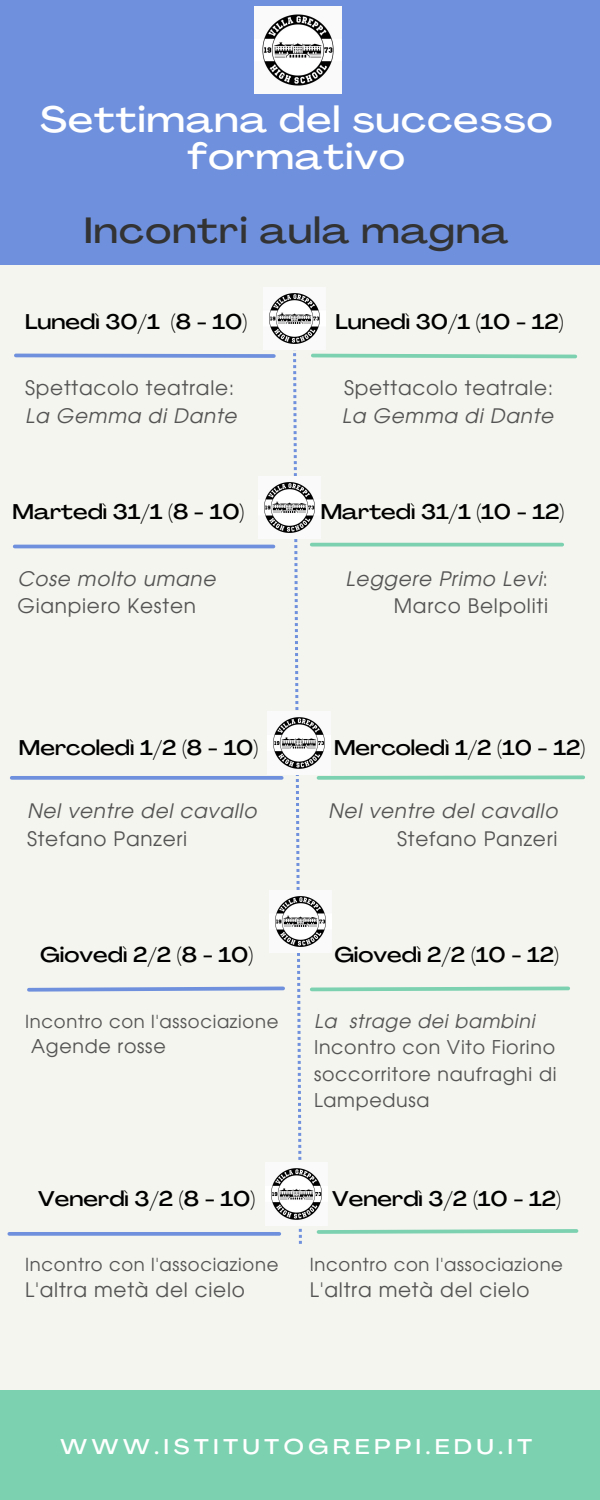
<style>
.page{position:relative;width:600px;height:1500px;background:#f5f5ef}
.page>*{position:absolute;margin:0;border:0;box-sizing:border-box;transform-origin:0 0}
.t1{font:500 expanded 36px/36.8px "Agrandir";letter-spacing:.035em;color:#fff;text-align:center}
.t2{font:500 expanded 36px "Agrandir";letter-spacing:.035em;color:#333}
.t3{font:500 expanded 21.1px "Agrandir";letter-spacing:.225em;color:#fff}
.t4{font:500 expanded 21px "Agrandir";color:#000}
.t5{font:20px "Evolventa";letter-spacing:.04em;color:#545454}
.t6{font:italic 20px/27.8px "Evolventa";letter-spacing:.04em;color:#545454;text-align:right}
.t7{font:19px/26.2px "Evolventa";letter-spacing:.04em;color:#545454;text-align:justify}
.t8{font:italic 19px "Evolventa";letter-spacing:.04em;color:#545454}
.t9{font:18px "Evolventa";letter-spacing:.04em;color:#545454}
.s1{font-style:normal}
</style>
<div class="page">
<div style="left:0;top:0;width:600px;height:264px;background:#6f91dd"></div>
<hr style="left:15px;top:545px;width:258px;height:3px;background:#6f91dd">
<svg style="left:293px;top:350px;width:9px;height:894px"></svg>
<svg style="left:14px;top:353px;width:262px;height:5px"></svg>
<div style="left:0;top:1390px;width:600px;height:110px;background:#7cd1b0"></div>
<img style="left:255px;top:6px;width:87px;height:87px">
<svg style="left:311px;top:353px;width:267px;height:6px"></svg>
<img style="left:263px;top:287px;width:62px;height:63px">
<img style="left:258px;top:476px;width:63px;height:62px">
<hr style="left:312px;top:543px;width:250px;height:3px;background:#7cd1b0">
<svg style="left:12px;top:776px;width:270px;height:4px"></svg>
<img style="left:268px;top:712px;width:62px;height:62px">
<svg style="left:315px;top:774px;width:270px;height:6px"></svg>
<svg style="left:27px;top:986px;width:258px;height:6px"></svg>
<img style="left:270px;top:891px;width:62px;height:62px">
<svg style="left:310px;top:986px;width:260px;height:6px"></svg>
<svg style="left:9px;top:1232px;width:270px;height:4px"></svg>
<img style="left:265px;top:1163px;width:62px;height:62px">
<svg style="left:316px;top:1229px;width:263px;height:5px"></svg>
<h1 class="t1" style="left:40px;top:105px;width:514px">Settimana del successo formativo</h1>
<h1 class="t2" style="left:84px;top:216px;width:426px">Incontri aula magna</h1>
<p class="t4" style="left:25px;top:313px;width:223px">Lunedì 30/1 (8 - 10)</p>
<p class="t4" style="left:336px;top:313px;width:230px">Lunedì 30/1 (10 - 12)</p>
<p class="t5" style="left:25px;top:379px;width:211px">Spettacolo teatrale:</p>
<p class="t6" style="left:25px;top:403px;width:213px">La Gemma di Dante</p>
<p class="t5" style="left:344px;top:379px;width:211px">Spettacolo teatrale:</p>
<p class="t6" style="left:342px;top:403px;width:213px">La Gemma di Dante</p>
<p class="t4" style="left:13px;top:503px;width:233px">Martedì 31/1 (8 - 10)</p>
<p class="t4" style="left:321px;top:503px;width:245px">Martedì 31/1 (10 - 12)</p>
<p class="t6" style="left:18px;top:566px;width:199px">Cose molto umane</p>
<p class="t5" style="left:18px;top:597px;width:180px">Gianpiero Kesten</p>
<p class="t6" style="left:346px;top:566px;width:204px">Leggere Primo Levi<span class="s1">:<br>Marco Belpoliti</span></p>
<p class="t4" style="left:19px;top:739px;width:241px">Mercoledì 1/2 (8 - 10)</p>
<p class="t4" style="left:334px;top:739px;width:253px">Mercoledì 1/2 (10 - 12)</p>
<p class="t6" style="left:27px;top:798px;width:231px">Nel ventre del cavallo</p>
<p class="t5" style="left:27px;top:830px;width:162px">Stefano Panzeri</p>
<p class="t6" style="left:328px;top:798px;width:231px">Nel ventre del cavallo</p>
<p class="t5" style="left:397px;top:830px;width:162px">Stefano Panzeri</p>
<p class="t4" style="left:40px;top:946px;width:214px">Giovedì 2/2 (8 - 10)</p>
<p class="t4" style="left:334px;top:946px;width:226px">Giovedì 2/2 (10 - 12)</p>
<p class="t9" style="left:25px;top:1013px;width:255px">Incontro con l'associazione</p>
<p class="t7" style="left:31px;top:1034px;width:136px">Agende rosse</p>
<p class="t8" style="left:314px;top:1013px;width:222px">La strage dei bambini</p>
<p class="t7" style="left:314px;top:1036px;width:244px">Incontro con Vito Fiorino soccorritore naufraghi di Lampedusa</p>
<p class="t4" style="left:38px;top:1190px;width:218px">Venerdì 3/2 (8 - 10)</p>
<p class="t4" style="left:332px;top:1190px;width:230px">Venerdì 3/2 (10 - 12)</p>
<p class="t9" style="left:25px;top:1257px;width:255px">Incontro con l'associazione</p>
<p class="t5" style="left:25px;top:1281px;width:221px">L'altra metà del cielo</p>
<p class="t9" style="left:310px;top:1257px;width:255px">Incontro con l'associazione</p>
<p class="t5" style="left:310px;top:1281px;width:221px">L'altra metà del cielo</p>
<p class="t3" style="left:60px;top:1438px;width:473px">WWW.ISTITUTOGREPPI.EDU.IT</p>
</div>
